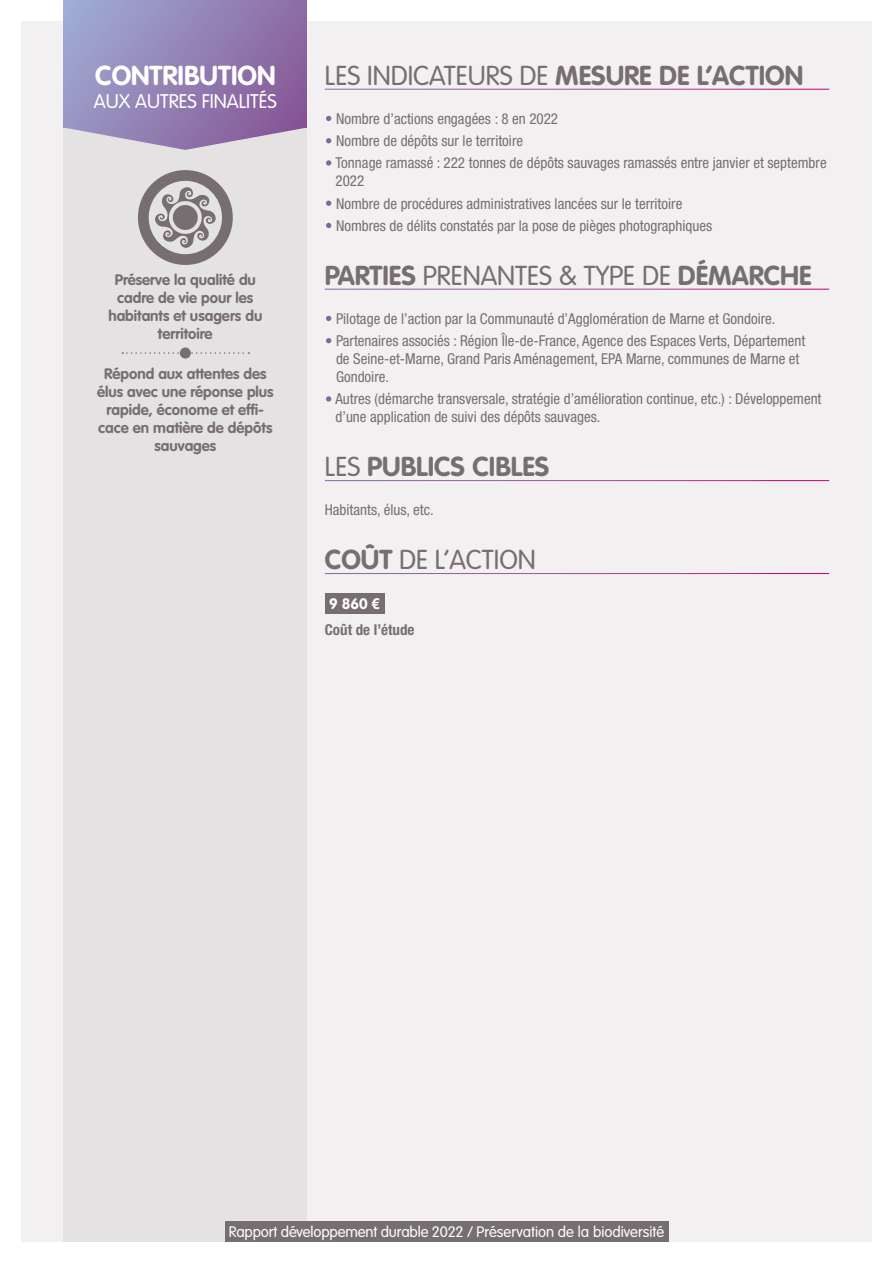
<style>
.page{position:relative;width:893px;height:1263px;background:#fff}
.page>*{position:absolute;margin:0;border:0;box-sizing:border-box;transform-origin:0 0}
.t1{font:300 27px "VAG Rounded Std";color:#776e72}
.t2{font:700 27px "VAG Rounded Std";color:#776e72}
.t3{font:700 27px "VAG Rounded Std";color:#fff}
.t4{font:300 19.5px "VAG Rounded Std";color:#fff}
.t5{font:condensed 15px/18px "Helvetica Neue LT Std";color:#776e72}
.t6{font:700 15px/18px "VAG Rounded Std";color:#776e72;text-align:center}
.t7{font:300 15px "VAG Rounded Std";letter-spacing:-.01em;color:#fff}
.t8{font:700 condensed 15px "Helvetica Neue LT Std";color:#776e72}
.t9{font:700 15px "VAG Rounded Std";color:#fff}
.s1{font-weight:700}
.s2{color:#fff}
.s3{font-weight:300}
</style>
<div class="page">
<div style="left:21px;top:21px;width:851px;height:1221px;background:#f2f0f1"></div>
<div style="left:64px;top:21px;width:243px;height:1221px;background:#e5e2e3"></div>
<div style="left:64px;top:0;width:243px;height:128px;background:linear-gradient(to right,#9da4cd,#895f9c)"></div>
<svg style="left:67px;top:128px;width:237px;height:22px"></svg>
<hr style="left:325px;top:89px;width:504px;height:1px;background:#fff">
<hr style="left:325px;top:289px;width:504px;height:1px;background:#fff">
<hr style="left:325px;top:480px;width:504px;height:1px;background:#fff">
<hr style="left:325px;top:573px;width:504px;height:1px;background:#fff">
<div style="left:325px;top:593px;width:59px;height:20px;background:#776e72"></div>
<div style="left:224px;top:1222px;width:444px;height:20px;background:#776e72"></div>
<svg style="left:138px;top:170px;width:95px;height:95px"></svg>
<svg style="left:122px;top:352px;width:127px;height:2px"></svg>
<div style="left:180px;top:347px;width:11px;height:12px;background:#776e72;border-radius:50%"></div>
<h1 class="t3" style="left:95px;top:59px;width:182px">CONTRIBUTION</h1>
<h2 class="t4" style="left:94px;top:90px;width:185px">AUX AUTRES FINALITÉS</h2>
<p class="t6" style="left:108px;top:271px;width:156px">Préserve la qualité du cadre de vie pour les habitants et usagers du territoire</p>
<p class="t6" style="left:97px;top:365px;width:178px">Répond aux attentes des élus avec une réponse plus rapide, économe et effi&shy;cace en matière de dépôts sauvages</p>
<h1 class="t1" style="left:325px;top:60px;width:480px">LES INDICATEURS DE <span class="s1">MESURE DE L’ACTION</span></h1>
<p class="t5" style="left:325px;top:109px;width:235px"><span class="s2">•</span> Nombre d’actions engagées : 8 en 2022</p>
<p class="t5" style="left:325px;top:132px;width:200px"><span class="s2">•</span> Nombre de dépôts sur le territoire</p>
<p class="t5" style="left:335px;top:154px;width:493px;text-indent:-11px"><span class="s2">•</span> Tonnage ramassé : 222 tonnes de dépôts sauvages ramassés entre janvier et septembre<br>2022</p>
<p class="t5" style="left:325px;top:194px;width:359px"><span class="s2">•</span> Nombre de procédures administratives lancées sur le territoire</p>
<p class="t5" style="left:325px;top:216px;width:389px"><span class="s2">•</span> Nombres de délits constatés par la pose de pièges photographiques</p>
<h1 class="t1" style="left:325px;top:260px;width:488px"><span class="s1">PARTIES</span> PRENANTES &amp; TYPE DE <span class="s1">DÉMARCHE</span></h1>
<p class="t5" style="left:325px;top:309px;width:452px"><span class="s2">•</span> Pilotage de l’action par la Communauté d’Agglomération de Marne et Gondoire.</p>
<p class="t5" style="left:336px;top:332px;width:471px;text-indent:-11px"><span class="s2">•</span> Partenaires associés : Région Île-de-France, Agence des Espaces Verts, Département de Seine-et-Marne, Grand Paris Aménagement, EPA Marne, communes de Marne et<br>Gondoire.</p>
<p class="t5" style="left:335px;top:390px;width:488px;text-indent:-11px"><span class="s2">•</span> Autres (démarche transversale, stratégie d’amélioration continue, etc.) : Développement d’une application de suivi des dépôts sauvages.</p>
<h1 class="t2" style="left:325px;top:451px;width:226px"><span class="s3">LES</span> PUBLICS CIBLES</h1>
<p class="t5" style="left:325px;top:501px;width:110px">Habitants, élus, etc.</p>
<h1 class="t1" style="left:325px;top:544px;width:213px"><span class="s1">COÛT</span> DE L’ACTION</h1>
<p class="t9" style="left:329px;top:595px;width:53px">9 860 €</p>
<p class="t8" style="left:325px;top:621px;width:91px">Coût de l’étude</p>
<p class="t7" style="left:229px;top:1223px;width:437px">Rapport développement durable 2022 / Préservation de la biodiversité</p>
</div>
